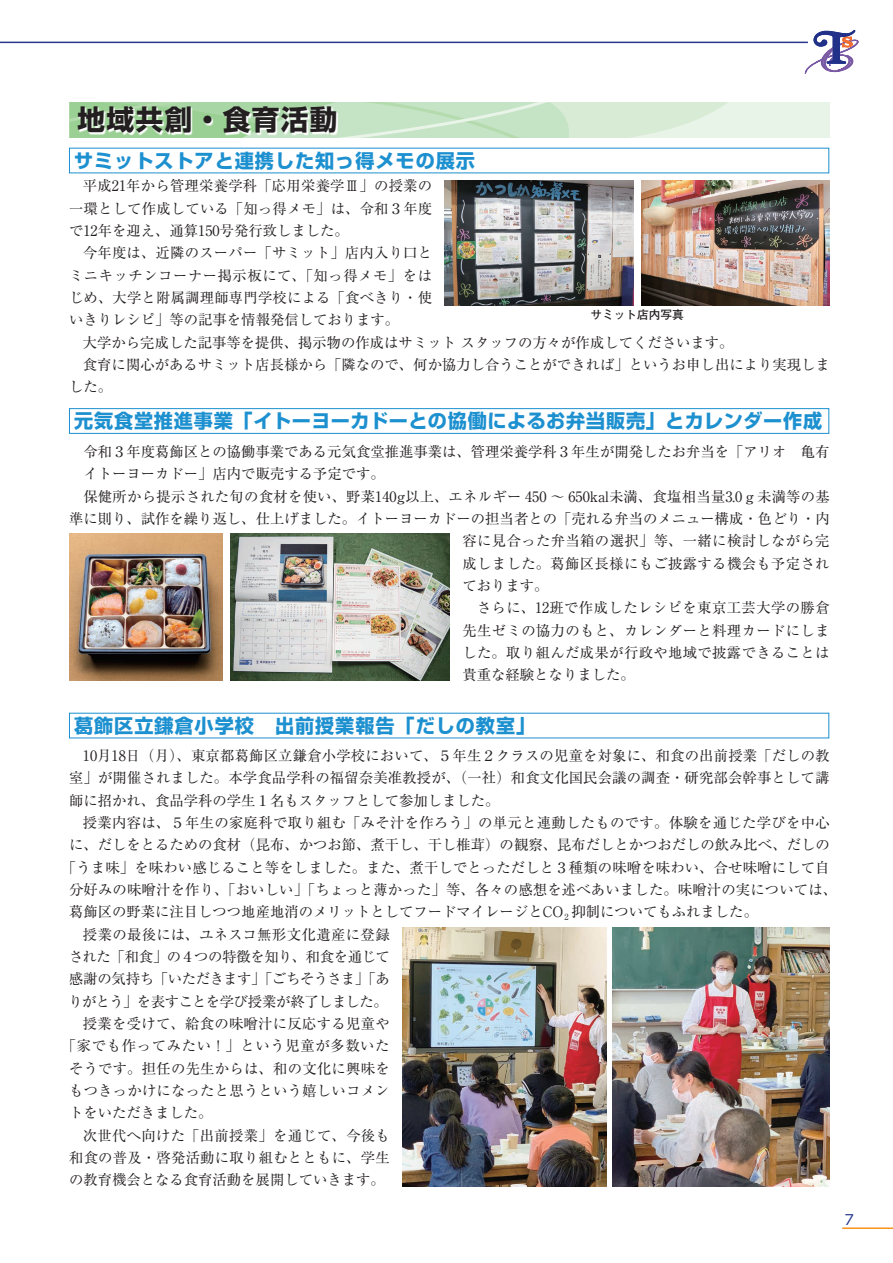
<style>
.page{position:relative;width:893px;height:1263px;background:#fff}
.page>*{position:absolute;margin:0;border:0;box-sizing:border-box;transform-origin:0 0}
.t1{font:700 27.6px "Shin Go Pr 6 N";letter-spacing:.05em;color:#231f20}
.t2{font:700 19.2px "Shin Go Pr 6 N";letter-spacing:.05em;color:#1d90d0}
.t3{font:14.4px/22.4px "Ryumin Pr 6 N";color:#231f20;text-align:justify}
.t4{font:14.4px "Ryumin Pr 6 N";letter-spacing:.02em;color:#231f20}
.t5{font:14.4px "Ryumin Pr 6 N";letter-spacing:.025em;color:#231f20}
.t6{font:14.4px "Ryumin Pr 6 N";letter-spacing:-.025em;color:#231f20}
.t7{font:14.4px "Ryumin Pr 6 N";letter-spacing:.03em;color:#231f20}
.t8{font:14.4px "Ryumin Pr 6 N";letter-spacing:-.03em;color:#231f20}
.t9{font:14.4px "Ryumin Pr 6 N";letter-spacing:.045em;color:#231f20}
.t10{font:13.8px "UD Shin Go Pro";color:#2a388b}
.t11{font:700 11.7px "Futo Go B101 Pr 6 N";color:#231f20}
</style>
<div class="page">
<hr style="left:0;top:42px;width:808px;height:1px;background:#2a388b">
<hr style="left:843px;top:1227px;width:50px;height:2px;background:#f7931d">
<svg style="left:805px;top:30px;width:54px;height:44px"></svg>
<svg style="left:69px;top:102px;width:760px;height:35px;background:#cfe7cd"></svg>
<svg style="left:79px;top:107px;width:259px;height:28px"></svg>
<div style="left:69px;top:408px;width:760px;height:26px;border:1px solid #1d90d0"></div>
<img style="left:69px;top:533px;width:154px;height:148px">
<img style="left:231px;top:533px;width:219px;height:148px">
<img style="left:445px;top:180px;width:188px;height:125px">
<img style="left:641px;top:180px;width:188px;height:125px">
<img style="left:402px;top:927px;width:205px;height:259px">
<img style="left:612px;top:927px;width:217px;height:259px">
<h1 class="t1" style="left:78px;top:98px;width:261px">地域共創・食育活動</h1>
<h2 class="t2" style="left:74px;top:145px;width:402px">サミットストアと連携した知っ得メモの展示</h2>
<p class="t3" style="left:69px;top:174px;width:365px;text-indent:14px">平成21年から管理栄養学科「応用栄養学Ⅲ」の授業の一環として作成している「知っ得メモ」は、令和３年度で12年を迎え、通算150号発行致しました。</p>
<p class="t3" style="left:69px;top:241px;width:365px;text-indent:14px">今年度は、近隣のスーパー「サミット」店内入り口とミニキッチンコーナー掲示板にて、「知っ得メモ」をはじめ、大学と附属調理師専門学校による「食べきり・使いきりレシピ」等の記事を情報発信しております。</p>
<p class="t3" style="left:83px;top:330px;width:652px">大学から完成した記事等を提供、掲示物の作成はサミット スタッフの方々が作成してくださいます。</p>
<p class="t3" style="left:83px;top:353px;width:748px">食育に関心があるサミット店長様から「隣なので、何か協力し合うことができれば」というお申し出により実現しま</p>
<p class="t3" style="left:69px;top:375px;width:45px">した。</p>
<p class="t11" style="left:590px;top:305px;width:95px">サミット店内写真</p>
<h2 class="t2" style="left:74px;top:406px;width:750px">元気食堂推進事業「イトーヨーカドーとの協働によるお弁当販売」とカレンダー作成</h2>
<p class="t3" style="left:69px;top:440px;width:762px;text-indent:14px">令和３年度葛飾区との協働事業である元気食堂推進事業は、管理栄養学科３年生が開発したお弁当を「アリオ　亀有　イトーヨーカドー」店内で販売する予定です。</p>
<p class="t4" style="left:83px;top:485px;width:748px">保健所から提示された旬の食材を使い、野菜140g以上、エネルギー 450 ～ 650kal未満、食塩相当量3.0ｇ未満等の基</p>
<p class="t3" style="left:69px;top:507px;width:762px">準に則り、試作を繰り返し、仕上げました。イトーヨーカドーの担当者との「売れる弁当のメニュー構成・色どり・内</p>
<p class="t5" style="left:463px;top:530px;width:369px">容に見合った弁当箱の選択」等、一緒に検討しながら完</p>
<p class="t5" style="left:463px;top:552px;width:369px">成しました。葛飾区長様にもご披露する機会も予定され</p>
<p class="t3" style="left:463px;top:574px;width:88px">ております。</p>
<p class="t7" style="left:477px;top:597px;width:354px">さらに、12班で作成したレシピを東京工芸大学の勝倉</p>
<p class="t5" style="left:463px;top:619px;width:369px">先生ゼミの協力のもと、カレンダーと料理カードにしま</p>
<p class="t5" style="left:463px;top:641px;width:369px">した。取り組んだ成果が行政や地域で披露できることは</p>
<p class="t3" style="left:463px;top:663px;width:174px">貴重な経験となりました。</p>
<h2 class="t2" style="left:74px;top:710px;width:463px">葛飾区立鎌倉小学校　出前授業報告「だしの教室」</h2>
<p class="t3" style="left:69px;top:744px;width:762px;text-indent:14px">10月18日（月）、東京都葛飾区立鎌倉小学校において、５年生２クラスの児童を対象に、和食の出前授業「だしの教室」が開催されました。本学食品学科の福留奈美准教授が、（一社）和食文化国民会議の調査・研究部会幹事として講師に招かれ、食品学科の学生１名もスタッフとして参加しました。</p>
<p class="t4" style="left:83px;top:811px;width:748px">授業内容は、５年生の家庭科で取り組む「みそ汁を作ろう」の単元と連動したものです。体験を通じた学びを中心</p>
<p class="t3" style="left:69px;top:833px;width:762px">に、だしをとるための食材（昆布、かつお節、煮干し、干し椎茸）の観察、昆布だしとかつおだしの飲み比べ、だしの</p>
<p class="t3" style="left:62px;top:855px;width:769px">「うま味」を味わい感じること等をしました。また、煮干しでとっただしと３種類の味噌を味わい、合せ味噌にして自</p>
<p class="t3" style="left:69px;top:878px;width:769px">分好みの味噌汁を作り、「おいしい」「ちょっと薄かった」等、各々の感想を述べあいました。味噌汁の実については、</p>
<p class="t3" style="left:69px;top:900px;width:690px">葛飾区の野菜に注目しつつ地産地消のメリットとしてフードマイレージとCO<sub>2</sub> 抑制についてもふれました。</p>
<p class="t5" style="left:83px;top:923px;width:308px">授業の最後には、ユネスコ無形文化遺産に登録</p>
<p class="t6" style="left:69px;top:945px;width:323px">された「和食」の４つの特徴を知り、和食を通じて</p>
<p class="t6" style="left:69px;top:968px;width:322px">感謝の気持ち「いただきます」「ごちそうさま」「あ</p>
<p class="t8" style="left:69px;top:990px;width:321px">りがとう」を表すことを学び授業が終了しました。</p>
<p class="t4" style="left:83px;top:1012px;width:308px">授業を受けて、給食の味噌汁に反応する児童や</p>
<p class="t9" style="left:62px;top:1035px;width:329px">「家でも作ってみたい！」という児童が多数いた</p>
<p class="t4" style="left:69px;top:1057px;width:322px">そうです。担任の先生からは、和の文化に興味を</p>
<p class="t3" style="left:69px;top:1079px;width:322px">もつきっかけになったと思うという嬉しいコメン</p>
<p class="t3" style="left:69px;top:1101px;width:145px">トをいただきました。</p>
<p class="t4" style="left:83px;top:1124px;width:308px">次世代へ向けた「出前授業」を通じて、今後も</p>
<p class="t4" style="left:69px;top:1146px;width:322px">和食の普及・啓発活動に取り組むとともに、学生</p>
<p class="t3" style="left:69px;top:1168px;width:317px">の教育機会となる食育活動を展開していきます。</p>
<p class="t10" style="left:845px;top:1208px;width:11px">7</p>
</div>
